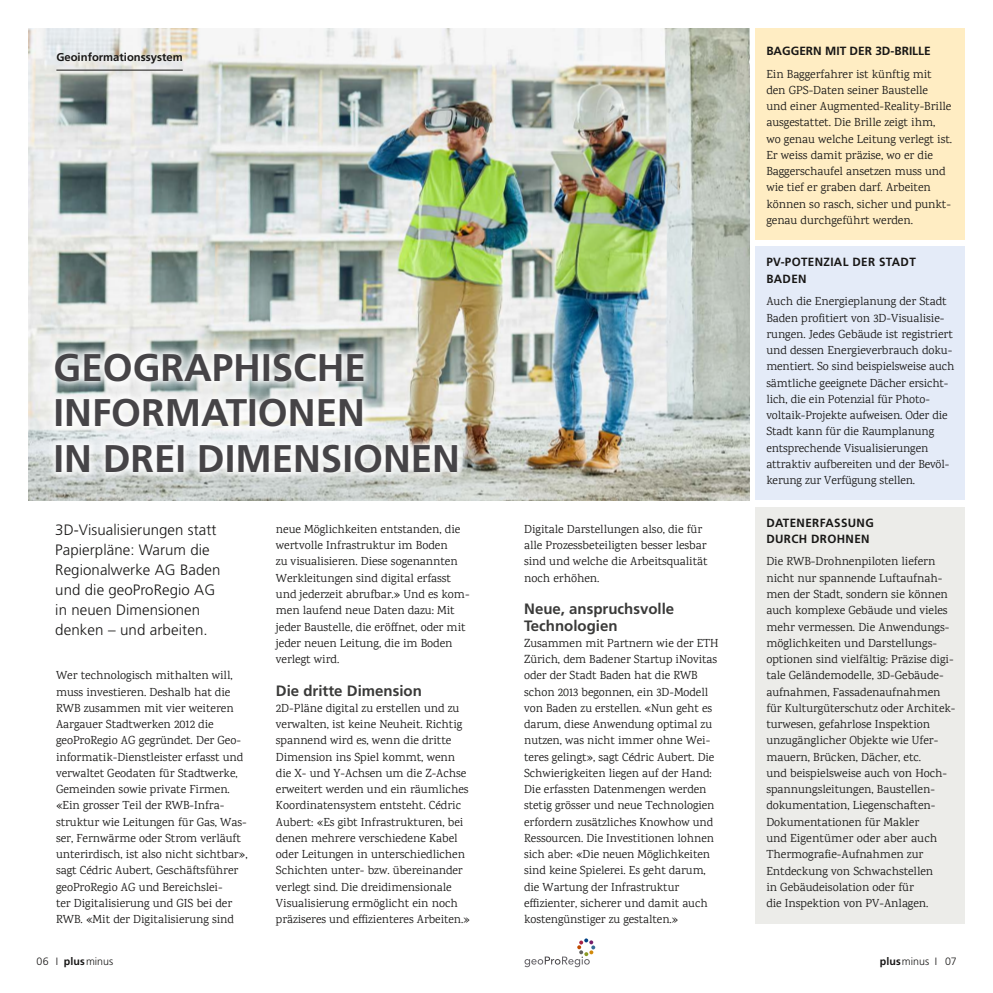
<style>
.page{position:relative;width:993px;height:993px;background:#fff}
.page>*{position:absolute;margin:0;border:0;box-sizing:border-box;transform-origin:0 0}
.t1{font:700 38.5px/45.5px "Frutiger";color:#464447}
.t2{font:300 15px/20px "Frutiger";letter-spacing:.005em;color:#181716}
.t3{font:700 15px/16.2px "Frutiger";color:#3a3a39}
.t4{font:11.88px/16.2px "Karma";color:#181716}
.t5{font:700 11.88px/16.2px "Frutiger";letter-spacing:.03em;color:#181716}
.t6{font:700 11.88px "Frutiger";color:#181716}
.t7{font:700 11.25px "Frutiger";color:#181716}
.t8{font:300 10.62px "Frutiger";color:#181716}
.s1{font-weight:700}
</style>
<div class="page">
<img style="left:28px;top:28px;width:721px;height:472px">
<hr style="left:56px;top:70px;width:127px;height:1px;background:#181716">
<svg style="left:45px;top:343px;width:422px;height:139px"></svg>
<div style="left:755px;top:28px;width:209px;height:212px;background:#ffedc3"></div>
<div style="left:755px;top:246px;width:209px;height:254px;background:#e4ebf8"></div>
<div style="left:755px;top:506px;width:209px;height:416px;background:#ecece9"></div>
<svg style="left:524px;top:938px;width:71px;height:28px"></svg>
<p class="t7" style="left:56px;top:51px;width:128px">Geoinformationssystem</p>
<h1 class="t1" style="left:54px;top:344px;width:408px">GEOGRAPHISCHE<br>INFORMATIONEN<br>IN DREI DIMENSIONEN</h1>
<p class="t2" style="left:55px;top:519px;width:166px">3D-Visualisierungen statt<br>Papierpläne: Warum die<br>Regionalwerke AG Baden und die geoProRegio AG in neuen Dimensionen denken – und arbeiten.</p>
<p class="t4" style="left:56px;top:667px;width:193px">Wer technologisch mithalten will, muss investieren. Deshalb hat die RWB zusammen mit vier weiteren Aargauer Stadtwerken 2012 die geoProRegio AG gegründet. Der Geo&shy;informatik-Dienstleister erfasst und verwaltet Geodaten für Stadtwerke, Gemeinden sowie private Firmen. «Ein grosser Teil der RWB-Infra&shy;struktur wie Leitungen für Gas, Was&shy;ser, Fernwärme oder Strom verläuft unterirdisch, ist also nicht sichtbar», sagt Cédric Aubert, Geschäftsführer geoProRegio AG und Bereichslei-<br>ter Digitalisierung und GIS bei der RWB. «Mit der Digitalisierung sind</p>
<p class="t4" style="left:276px;top:520px;width:195px">neue Möglichkeiten entstanden, die wertvolle Infrastruktur im Boden<br>zu visualisieren. Diese sogenannten Werkleitungen sind digital erfasst und jederzeit abrufbar.» Und es kom&shy;men laufend neue Daten dazu: Mit jeder Baustelle, die eröffnet, oder mit jeder neuen Leitung, die im Boden verlegt wird.</p>
<p class="t3" style="left:276px;top:682px;width:147px">Die dritte Dimension</p>
<p class="t4" style="left:276px;top:699px;width:195px">2D-Pläne digital zu erstellen und zu verwalten, ist keine Neuheit. Richtig spannend wird es, wenn die dritte Dimension ins Spiel kommt, wenn die X- und Y-Achsen um die Z-Achse erweitert werden und ein räumliches Koordinatensystem entsteht. Cédric Aubert: «Es gibt Infrastrukturen, bei denen mehrere verschiedene Kabel oder Leitungen in unterschiedlichen Schichten unter- bzw. übereinander verlegt sind. Die dreidimensionale Visualisierung ermöglicht ein noch präziseres und effizienteres Arbeiten.»</p>
<p class="t4" style="left:524px;top:520px;width:185px">Digitale Darstellungen also, die für alle Prozessbeteiligten besser lesbar sind und welche die Arbeitsqualität noch erhöhen.</p>
<p class="t3" style="left:524px;top:600px;width:152px">Neue, anspruchsvolle<br>Technologien</p>
<p class="t4" style="left:524px;top:634px;width:196px">Zusammen mit Partnern wie der ETH Zürich, dem Badener Startup iNovitas oder der Stadt Baden hat die RWB schon 2013 begonnen, ein 3D-Modell von Baden zu erstellen. «Nun geht es darum, diese Anwendung optimal zu nutzen, was nicht immer ohne Wei&shy;teres gelingt», sagt Cédric Aubert. Die Schwierigkeiten liegen auf der Hand:<br>Die erfassten Datenmengen werden stetig grösser und neue Technologien erfordern zusätzliches Knowhow und Ressourcen. Die Investitionen lohnen sich aber: «Die neuen Möglichkeiten sind keine Spielerei. Es geht darum, die Wartung der Infrastruktur effizienter, sicherer und damit auch kostengünstiger zu gestalten.»</p>
<p class="t6" style="left:766px;top:44px;width:166px">BAGGERN MIT DER 3D-BRILLE</p>
<p class="t4" style="left:766px;top:65px;width:187px">Ein Baggerfahrer ist künftig mit den GPS-Daten seiner Baustelle<br>und einer Augmented-Reality-Brille ausgestattet. Die Brille zeigt ihm, wo genau welche Leitung verlegt ist.<br>Er weiss damit präzise, wo er die Baggerschaufel ansetzen muss und wie tief er graben darf. Arbeiten können so rasch, sicher und punkt&shy;genau durchgeführt werden.</p>
<p class="t5" style="left:766px;top:254px;width:151px">PV-POTENZIAL DER STADT<br>BADEN</p>
<p class="t4" style="left:766px;top:293px;width:189px">Auch die Energieplanung der Stadt Baden profitiert von 3D-Visualisie&shy;rungen. Jedes Gebäude ist registriert und dessen Energieverbrauch doku&shy;mentiert. So sind beispielsweise auch sämtliche geeignete Dächer ersicht&shy;lich, die ein Potenzial für Photo&shy;voltaik-Projekte aufweisen. Oder die Stadt kann für die Raumplanung entsprechende Visualisierungen attraktiv aufbereiten und der Bevöl&shy;kerung zur Verfügung stellen.</p>
<p class="t5" style="left:766px;top:514px;width:109px">DATENERFASSUNG<br>DURCH DROHNEN</p>
<p class="t4" style="left:766px;top:553px;width:190px">Die RWB-Drohnenpiloten liefern nicht nur spannende Luftaufnah&shy;men der Stadt, sondern sie können auch komplexe Gebäude und vieles mehr vermessen. Die Anwendungs&shy;möglichkeiten und Darstellungs&shy;optionen sind vielfältig: Präzise digi&shy;tale Geländemodelle, 3D-Gebäude&shy;aufnahmen, Fassadenaufnahmen für Kulturgüterschutz oder Architek&shy;turwesen, gefahrlose Inspektion unzugänglicher Objekte wie Ufer&shy;mauern, Brücken, Dächer, etc.<br>und beispielsweise auch von Hoch&shy;spannungsleitungen, Baustellen&shy;dokumentation, Liegenschaften-Dokumentationen für Makler<br>und Eigentümer oder aber auch Thermografie-Aufnahmen zur Entdeckung von Schwachstellen<br>in Gebäudeisolation oder für<br>die Inspektion von PV-Anlagen.</p>
<p class="t8" style="left:37px;top:954px;width:78px">06 I <span class="s1">plus</span>minus</p>
<p class="t8" style="left:879px;top:954px;width:78px"><span class="s1">plus</span>minus I 07</p>
</div>
